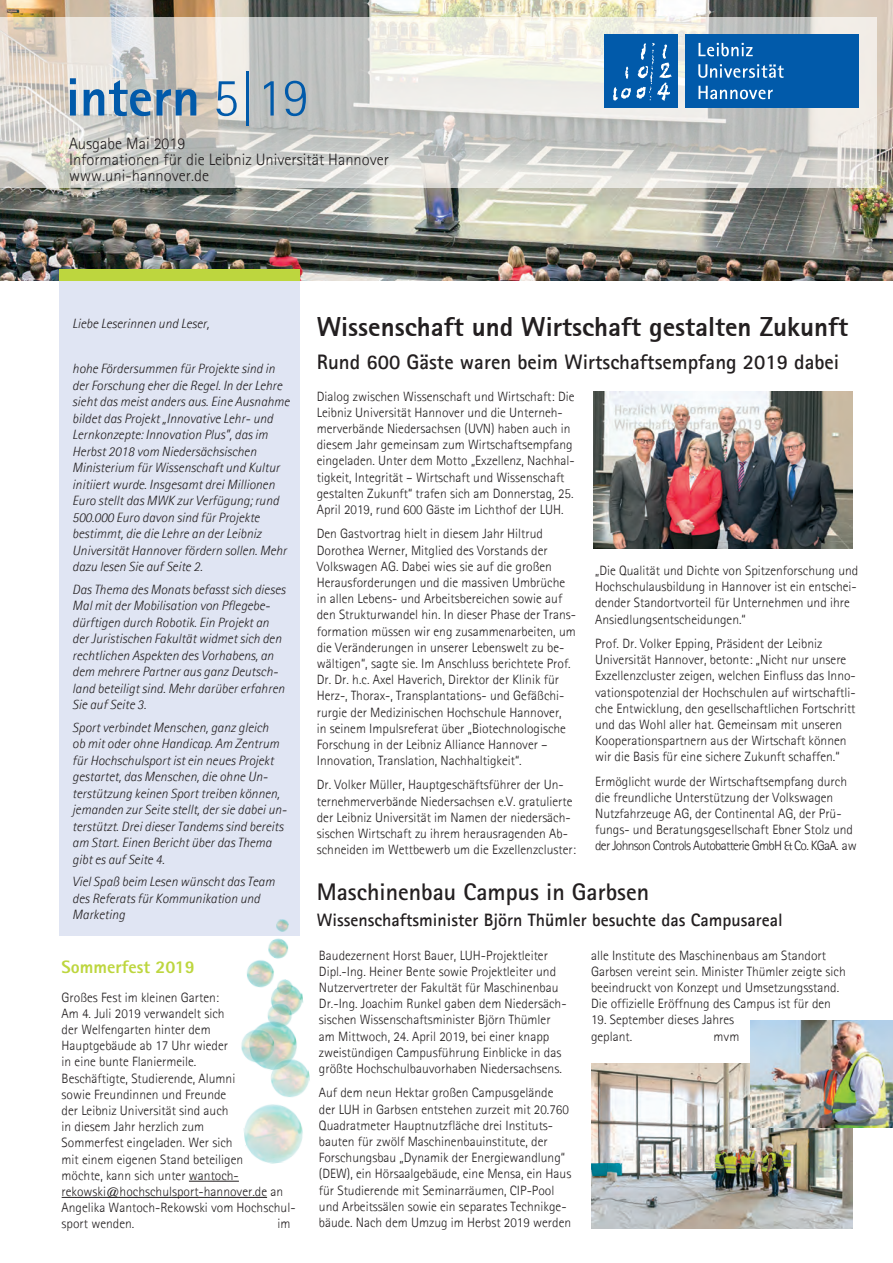
<style>
.page{position:relative;width:893px;height:1263px;background:#fff}
.page>*{position:absolute;margin:0;border:0;box-sizing:border-box;transform-origin:0 0}
.t1{font:800 54px "Agfa Rotis Sans Serif";color:#015aaa}
.t2{font:800 27px "Agfa Rotis Sans Serif";color:#231f20}
.t3{font:700 24px "Rotis Sans Serif Std";color:#231f20}
.t4{font:700 21px "Agfa Rotis Sans Serif";color:#231f20}
.t5{font:700 18px "Agfa Rotis Sans Serif";color:#231f20}
.t6{font:800 18px "Rotis Sans Serif Std";color:#bdd63e}
.t7{font:300 16.5px/16.2px "Agfa Rotis Sans Serif";color:#231f20}
.t8{font:300 13.5px/16.2px "Agfa Rotis Sans Serif";color:#231f20}
.t9{font:italic 300 13.5px/16.5px "Agfa Rotis Sans Serif";color:#231f20}
.s1{font-weight:300}
</style>
<div class="page">
<img style="left:0;top:0;width:893px;height:281px">
<svg style="left:0;top:17px;width:877px;height:170px;background:#d7d6d0"></svg>
<div style="left:685px;top:34px;width:174px;height:74px;background:#015aaa"></div>
<div style="left:604px;top:34px;width:73px;height:74px;background:#015aaa"></div>
<svg style="left:698px;top:43px;width:55px;height:13px"></svg>
<svg style="left:698px;top:64px;width:86px;height:14px"></svg>
<svg style="left:698px;top:86px;width:75px;height:13px"></svg>
<svg style="left:613px;top:43px;width:59px;height:58px"></svg>
<div style="left:60px;top:270px;width:240px;height:11px;background:#bdd63e"></div>
<div style="left:60px;top:281px;width:240px;height:654px;background:#e0e5f3"></div>
<img style="left:593px;top:391px;width:260px;height:158px">
<hr style="left:189px;top:1181px;width:50px;height:1px;background:#231f20">
<hr style="left:62px;top:1197px;width:205px;height:1px;background:#231f20">
<img style="left:591px;top:1063px;width:262px;height:166px">
<img style="left:750px;top:1021px;width:143px;height:106px">
<img style="left:234px;top:919px;width:66px;height:59px">
<img style="left:241px;top:978px;width:69px;height:186px">
<h1 class="t1" style="left:66px;top:63px;width:244px">intern <span class="s1">5|19</span></h1>
<p class="t7" style="left:69px;top:135px;width:321px">Ausgabe Mai 2019<br>Informationen für die Leibniz Universität Hannover www.uni-hannover.de</p>
<h2 class="t2" style="left:317px;top:310px;width:533px">Wissenschaft und Wirtschaft gestalten Zukunft</h2>
<h3 class="t4" style="left:317px;top:348px;width:524px">Rund 600 Gäste waren beim Wirtschaftsempfang 2019 dabei</h3>
<p class="t9" style="left:72px;top:316px;width:138px">Liebe Leserinnen und Leser,</p>
<p class="t9" style="left:72px;top:361px;width:219px">hohe Fördersummen für Projekte sind in der Forschung eher die Regel. In der Lehre sieht das meist anders aus. Eine Ausnahme bildet das Projekt „Innovative Lehr- und Lernkonzepte: Innovation Plus”, das im Herbst 2018 vom Niedersächsischen Ministerium für Wissenschaft und Kultur initiiert wurde. Insgesamt drei Millionen Euro stellt das MWK zur Verfügung; rund 500.000 Euro davon sind für Projekte bestimmt, die die Lehre an der Leibniz Universität Hannover fördern sollen. Mehr dazu lesen Sie auf Seite 2.</p>
<p class="t9" style="left:72px;top:581px;width:215px">Das Thema des Monats befasst sich dieses Mal mit der Mobilisation von Pflegebe&shy;dürftigen durch Robotik. Ein Projekt an der Juristischen Fakultät widmet sich den rechtlichen Aspekten des Vorhabens, an dem mehrere Partner aus ganz Deutsch&shy;land beteiligt sind. Mehr darüber erfahren Sie auf Seite 3.</p>
<p class="t9" style="left:72px;top:719px;width:216px">Sport verbindet Menschen, ganz gleich<br>ob mit oder ohne Handicap. Am Zentrum für Hochschulsport ist ein neues Projekt gestartet, das Menschen, die ohne Un&shy;terstützung keinen Sport treiben können, jemanden zur Seite stellt, der sie dabei un&shy;terstützt. Drei dieser Tandems sind bereits am Start. Einen Bericht über das Thema gibt es auf Seite 4.</p>
<p class="t9" style="left:72px;top:873px;width:204px">Viel Spaß beim Lesen wünscht das Team des Referats für Kommunikation und<br>Marketing</p>
<h3 class="t3" style="left:317px;top:877px;width:334px">Maschinenbau Campus in Garbsen</h3>
<p class="t8" style="left:317px;top:388px;width:259px">Dialog zwischen Wissenschaft und Wirtschaft: Die Leibniz Universität Hannover und die Unterneh&shy;merverbände Niedersachsen (UVN) haben auch in diesem Jahr gemeinsam zum Wirtschaftsempfang eingeladen. Unter dem Motto „Exzellenz, Nachhal&shy;tigkeit, Integrität – Wirtschaft und Wissenschaft gestalten Zukunft“ trafen sich am Donnerstag, 25.<br>April 2019, rund 600 Gäste im Lichthof der LUH.</p>
<p class="t8" style="left:317px;top:525px;width:261px">Den Gastvortrag hielt in diesem Jahr Hiltrud Dorothea Werner, Mitglied des Vorstands der Volkswagen AG. Dabei wies sie auf die großen Herausforderungen und die massiven Umbrüche in allen Lebens- und Arbeitsbereichen sowie auf den Strukturwandel hin. In dieser Phase der Trans&shy;formation müssen wir eng zusammenarbeiten, um die Veränderungen in unserer Lebenswelt zu be&shy;wältigen“, sagte sie. Im Anschluss berichtete Prof.<br>Dr. Dr. h.c. Axel Haverich, Direktor der Klinik für Herz-, Thorax-, Transplantations- und Gefäßchi&shy;rurgie der Medizinischen Hochschule Hannover,<br>in seinem Impulsreferat über „Biotechnologische Forschung in der Leibniz Alliance Hannover – Innovation, Translation, Nachhaltigkeit“.</p>
<p class="t8" style="left:317px;top:776px;width:261px">Dr. Volker Müller, Hauptgeschäftsführer der Un&shy;ternehmerverbände Niedersachsen e.V. gratulierte der Leibniz Universität im Namen der niedersäch&shy;sischen Wirtschaft zu ihrem herausragenden Ab&shy;schneiden im Wettbewerb um die Exzellenzcluster:</p>
<p class="t8" style="left:595px;top:562px;width:265px">„Die Qualität und Dichte von Spitzenforschung und Hochschulausbildung in Hannover ist ein entschei&shy;dender Standortvorteil für Unternehmen und ihre Ansiedlungsentscheidungen.“</p>
<p class="t8" style="left:595px;top:635px;width:262px">Prof. Dr. Volker Epping, Präsident der Leibniz Universität Hannover, betonte: „Nicht nur unsere Exzellenzcluster zeigen, welchen Einfluss das Inno&shy;vationspotenzial der Hochschulen auf wirtschaftli&shy;che Entwicklung, den gesellschaftlichen Fortschritt und das Wohl aller hat. Gemeinsam mit unseren Kooperationspartnern aus der Wirtschaft können wir die Basis für eine sichere Zukunft schaffen.“</p>
<p class="t8" style="left:595px;top:773px;width:263px">Ermöglicht wurde der Wirtschaftsempfang durch die freundliche Unterstützung der Volkswagen Nutzfahrzeuge AG, der Continental AG, der Prü&shy;fungs- und Beratungsgesellschaft Ebner Stolz und der Johnson Controls Autobatterie GmbH &amp; Co. KGaA. aw</p>
<h3 class="t5" style="left:317px;top:908px;width:467px">Wissenschaftsminister Björn Thümler besuchte das Campusareal</h3>
<p class="t8" style="left:319px;top:947px;width:249px">Baudezernent Horst Bauer, LUH-Projektleiter Dipl.-Ing. Heiner Bente sowie Projektleiter und Nutzervertreter der Fakultät für Maschinenbau Dr.-Ing. Joachim Runkel gaben dem Niedersäch&shy;sischen Wissenschaftsminister Björn Thümler am Mittwoch, 24. April 2019, bei einer knapp zweistündigen Campusführung Einblicke in das größte Hochschulbauvorhaben Niedersachsens.</p>
<p class="t8" style="left:319px;top:1084px;width:254px">Auf dem neun Hektar großen Campusgelände der LUH in Garbsen entstehen zurzeit mit 20.760<br>Quadratmeter Hauptnutzfläche drei Instituts&shy;bauten für zwölf Maschinenbauinstitute, der Forschungsbau „Dynamik der Energiewandlung“ (DEW), ein Hörsaalgebäude, eine Mensa, ein Haus für Studierende mit Seminarräumen, CIP-Pool und Arbeitssälen sowie ein separates Technikge&shy;bäude. Nach dem Umzug im Herbst 2019 werden</p>
<p class="t8" style="left:591px;top:947px;width:256px">alle Institute des Maschinenbaus am Standort Garbsen vereint sein. Minister Thümler zeigte sich beeindruckt von Konzept und Umsetzungsstand.<br>Die offizielle Eröffnung des Campus ist für den</p>
<p class="t8" style="left:591px;top:1011px;width:145px">19. September dieses Jahres geplant.</p>
<h3 class="t6" style="left:62px;top:955px;width:135px">Sommerfest 2019</h3>
<p class="t8" style="left:62px;top:989px;width:235px">Großes Fest im kleinen Garten:<br>Am 4. Juli 2019 verwandelt sich<br>der Welfengarten hinter dem<br>Hauptgebäude ab 17 Uhr wieder<br>in eine bunte Flaniermeile.<br>Beschäftigte, Studierende, Alumni<br>sowie Freundinnen und Freunde<br>der Leibniz Universität sind auch<br>in diesem Jahr herzlich zum<br>Sommerfest eingeladen. Wer sich<br>mit einem eigenen Stand beteiligen<br>möchte, kann sich unter wantoch&shy;rekowski@hochschulsport-hannover.de an<br>Angelika Wantoch-Rekowski vom Hochschul&shy;sport wenden.</p>
<p class="t8" style="left:714px;top:1028px;width:27px">mvm</p>
<p class="t8" style="left:278px;top:1215px;width:15px">im</p>
</div>
